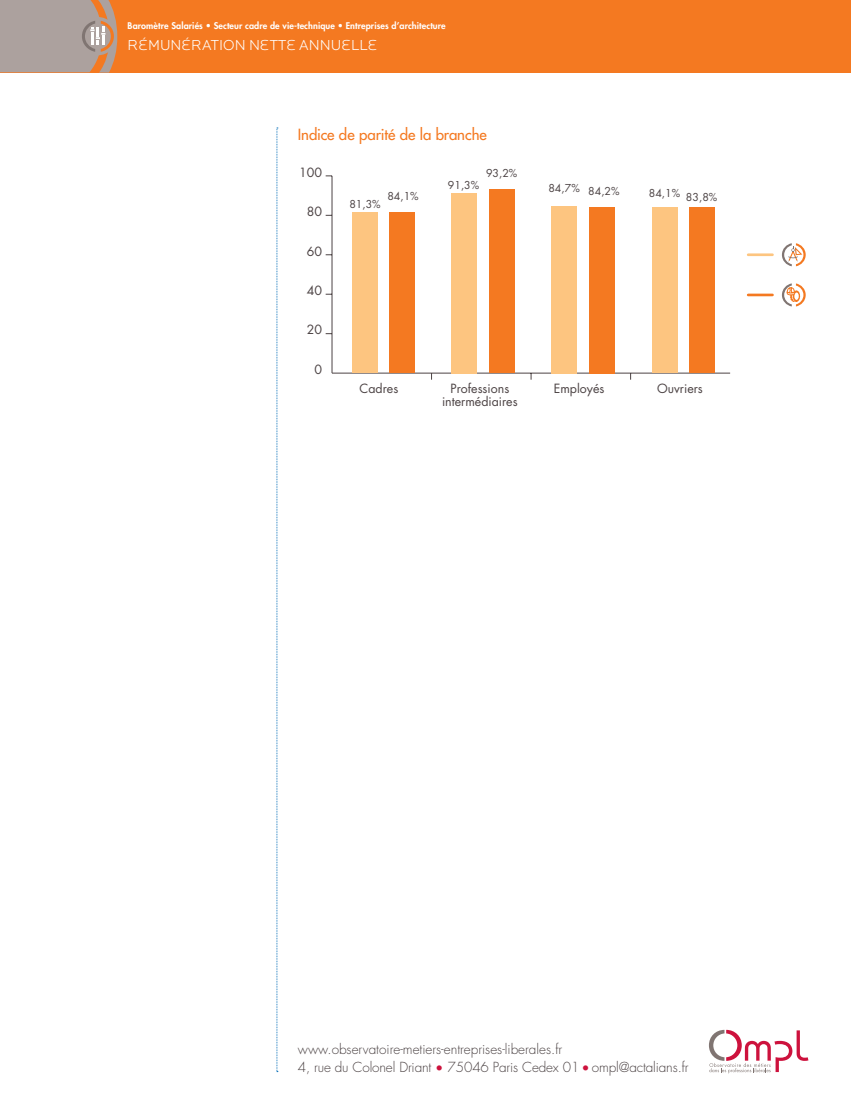
<style>
.page{position:relative;width:851px;height:1106px;background:#fff}
.page>*{position:absolute;margin:0;border:0;box-sizing:border-box;transform-origin:0 0}
.t1{font:500 15px "Futura Std";letter-spacing:-.005em;color:#f47921}
.t2{font:300 15px "Locator Display";color:#fff}
.t3{font:300 13.5px/18px "Futura Std";letter-spacing:-.01em;color:#4c4344}
.t4{font:12.45px/12.5px "Futura Std";color:#4c4344;text-align:center}
.t5{font:10.65px "Futura Std";color:#4c4344}
.t6{font:800 9px "Futura Std";letter-spacing:.01em;color:#fff}
.s1{color:#cd123d}
</style>
<div class="page">
<div style="left:0;top:0;width:850px;height:72px;background:#f47921"></div>
<svg style="left:276px;top:128px;width:2px;height:944px;background:#c4dced"></svg>
<svg style="left:0;top:0;width:117px;height:73px;background:#b29e95"></svg>
<svg style="left:709px;top:1029px;width:99px;height:44px"></svg>
<hr style="left:332px;top:373px;width:398px;height:1px;background:#4c4344">
<hr style="left:331px;top:176px;width:1px;height:197px;background:#4c4344">
<div style="left:389px;top:212px;width:25px;height:161px;background:#f47921"></div>
<div style="left:489px;top:189px;width:25px;height:184px;background:#f47921"></div>
<div style="left:589px;top:207px;width:25px;height:166px;background:#f47921"></div>
<div style="left:689px;top:208px;width:25px;height:165px;background:#f47921"></div>
<div style="left:352px;top:213px;width:25px;height:160px;background:#fdc580"></div>
<div style="left:451px;top:193px;width:25px;height:180px;background:#fdc580"></div>
<div style="left:551px;top:206px;width:25px;height:167px;background:#fdc580"></div>
<div style="left:652px;top:207px;width:25px;height:166px;background:#fdc580"></div>
<hr style="left:748px;top:253px;width:24px;height:3px;background:#fdc580">
<svg style="left:782px;top:243px;width:23px;height:23px"></svg>
<hr style="left:748px;top:294px;width:24px;height:2px;background:#f47921">
<svg style="left:782px;top:283px;width:23px;height:23px"></svg>
<p class="t6" style="left:128px;top:20px;width:319px">Baromètre Salariés • Secteur cadre de vie-technique • Entreprises d’architecture</p>
<p class="t2" style="left:128px;top:36px;width:251px">RÉMUNÉRATION NETTE ANNUELLE</p>
<p class="t1" style="left:298px;top:125px;width:190px">Indice de parité de la branche</p>
<p class="t4" style="left:299px;top:166px;width:24px">100</p>
<p class="t4" style="left:307px;top:205px;width:17px">80</p>
<p class="t4" style="left:307px;top:245px;width:17px">60</p>
<p class="t4" style="left:307px;top:284px;width:17px">40</p>
<p class="t4" style="left:307px;top:324px;width:17px">20</p>
<p class="t4" style="left:314px;top:363px;width:9px">0</p>
<p class="t5" style="left:387px;top:189px;width:33px">84,1%</p>
<p class="t5" style="left:349px;top:197px;width:33px">81,3%</p>
<p class="t5" style="left:486px;top:166px;width:33px">93,2%</p>
<p class="t5" style="left:448px;top:178px;width:33px">91,3%</p>
<p class="t5" style="left:548px;top:183px;width:73px">84,7% 84,2%</p>
<p class="t5" style="left:648px;top:188px;width:70px">84,1% 83,8%</p>
<p class="t4" style="left:359px;top:382px;width:40px">Cadres</p>
<p class="t4" style="left:442px;top:382px;width:77px">Professions intermédiaires</p>
<p class="t4" style="left:553px;top:382px;width:52px">Employés</p>
<p class="t4" style="left:657px;top:382px;width:47px">Ouvriers</p>
<p class="t3" style="left:298px;top:1040px;width:392px">www.observatoire-metiers-entreprises-liberales.fr<br>4, rue du Colonel Driant <span class="s1">•</span> 75046 Paris Cedex 01 <span class="s1">•</span> ompl@actalians.fr</p>
</div>
